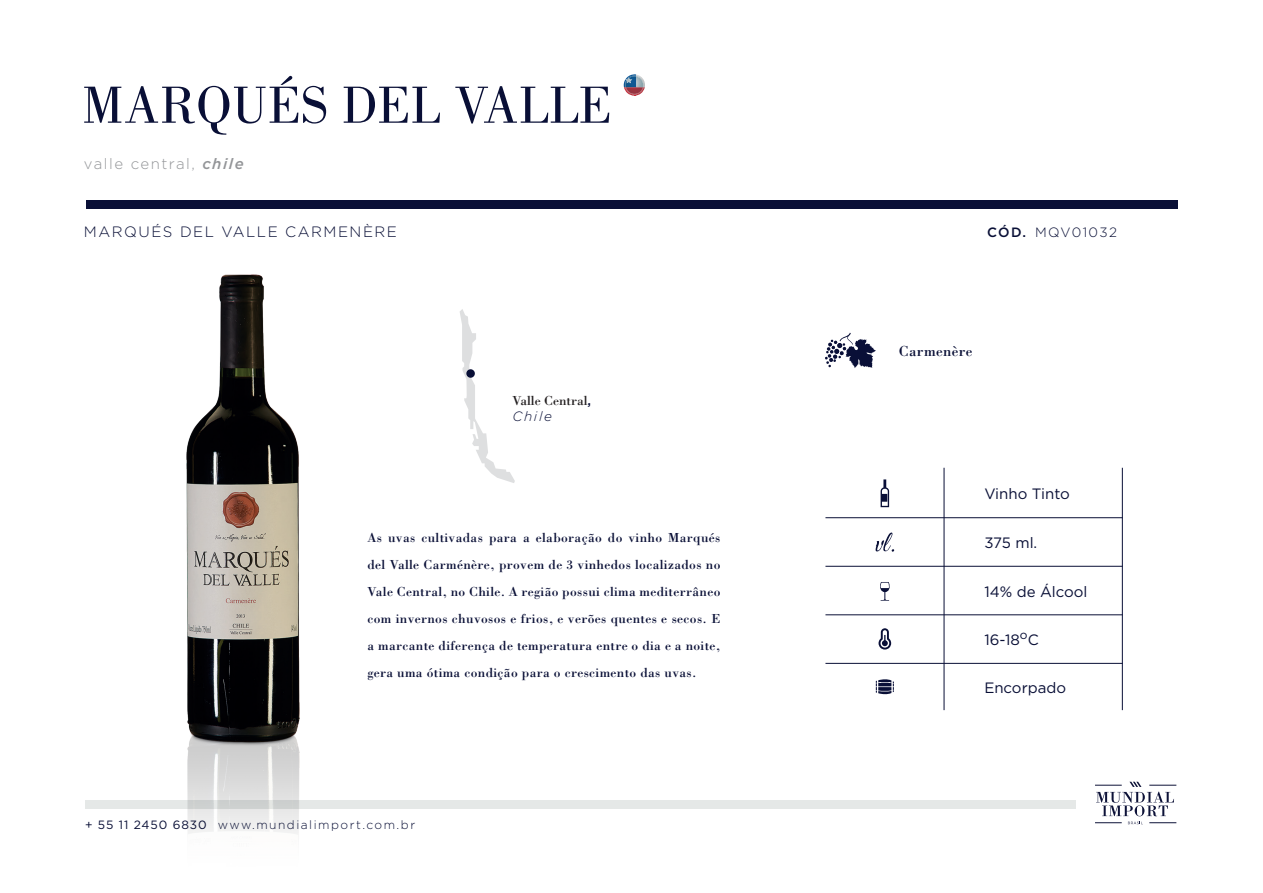
<style>
.page{position:relative;width:1263px;height:893px;background:#fff}
.page>*{position:absolute;margin:0;border:0;box-sizing:border-box;transform-origin:0 0}
.t1{font:54px "Bodoni Std";color:#090f36}
.t2{font:15px "Gotham";color:#090f36}
.t3{font:300 15px "Gotham";letter-spacing:.1em;color:#090f36}
.t4{font:300 15px "Gotham";letter-spacing:.1em;color:#939598}
.t5{font:15px "Bodoni Std";letter-spacing:.025em;color:#090f36}
.t6{font:13.5px/27px "Bodoni Std";letter-spacing:.025em;color:#090f36;text-align:justify}
.t7{font:13.5px "Bodoni Std";color:#231f20}
.t8{font:300 13.5px "Gotham";letter-spacing:.1em;color:#090f36}
.t9{font:italic 300 13.5px "Gotham";letter-spacing:.125em;color:#090f36}
.t10{font:500 13.5px "Gotham";color:#090f36}
.t11{font:300 12px "Gotham";letter-spacing:.125em;color:#090f36}
.s1{font-weight:500;font-style:italic}
.s2{font-family:"Gotham";font-weight:500;color:#090f36}
.s3{font-weight:400}
</style>
<div class="page">
<svg style="left:876px;top:679px;width:18px;height:15px"></svg>
<svg style="left:878px;top:628px;width:13px;height:21px"></svg>
<svg style="left:880px;top:582px;width:10px;height:19px"></svg>
<svg style="left:880px;top:479px;width:9px;height:28px"></svg>
<svg style="left:1095px;top:822px;width:27px;height:1px"></svg>
<svg style="left:1149px;top:822px;width:27px;height:1px"></svg>
<svg style="left:1128px;top:822px;width:15px;height:2px"></svg>
<svg style="left:1095px;top:782px;width:81px;height:34px"></svg>
<svg style="left:825px;top:333px;width:51px;height:35px"></svg>
<div style="left:87px;top:200px;width:1091px;height:9px;background:#090f36"></div>
<div style="left:86px;top:800px;width:990px;height:8px;background:#e5e8e7"></div>
<hr style="left:944px;top:468px;width:1px;height:242px;background:#090f36">
<hr style="left:1122px;top:468px;width:1px;height:242px;background:#090f36">
<hr style="left:825px;top:517px;width:298px;height:1px;background:#090f36">
<hr style="left:825px;top:566px;width:298px;height:1px;background:#090f36">
<hr style="left:825px;top:615px;width:298px;height:1px;background:#090f36">
<hr style="left:825px;top:663px;width:298px;height:1px;background:#090f36">
<svg style="left:875px;top:532px;width:19px;height:20px"></svg>
<svg style="left:624px;top:74px;width:21px;height:22px"></svg>
<svg style="left:460px;top:309px;width:55px;height:174px"></svg>
<div style="left:466px;top:369px;width:9px;height:9px;background:#090f36;border-radius:50%"></div>
<img style="left:186px;top:274px;width:114px;height:561px">
<h1 class="t1" style="left:82px;top:75px;width:531px">MARQUÉS DEL VALLE</h1>
<p class="t4" style="left:84px;top:154px;width:161px">valle central, <span class="s1">chile</span></p>
<p class="t3" style="left:84px;top:222px;width:314px">MARQUÉS DEL VALLE CARMENÈRE</p>
<p class="t7" style="left:512px;top:392px;width:80px">Valle Central<span class="s2">,</span></p>
<p class="t9" style="left:512px;top:408px;width:41px">Chile</p>
<p class="t6" style="left:367px;top:524px;width:354px">As uvas cultivadas para a elaboração do vinho Marqués del Valle Carménère, provem de 3 vinhedos localizados no Vale Central, no Chile. A região possui clima mediterrâneo com invernos chuvosos e frios, e verões quentes e secos. E a marcante diferença de temperatura entre o dia e a noite, gera uma ótima condição para o crescimento das uvas.</p>
<p class="t11" style="left:85px;top:817px;width:332px"><span class="s3">+ 55 11 2450 6830</span> www.mundialimport.com.br</p>
<p class="t10" style="left:987px;top:224px;width:40px">CÓD.</p>
<p class="t8" style="left:1035px;top:224px;width:83px">MQV01032</p>
<p class="t5" style="left:899px;top:342px;width:75px">Carmenère</p>
<p class="t2" style="left:984px;top:484px;width:87px">Vinho Tinto</p>
<p class="t2" style="left:984px;top:533px;width:54px">375 ml.</p>
<p class="t2" style="left:984px;top:582px;width:105px">14% de Álcool</p>
<p class="t2" style="left:984px;top:630px;width:56px">16-18<sup>o</sup>C</p>
<p class="t2" style="left:984px;top:678px;width:83px">Encorpado</p>
</div>
